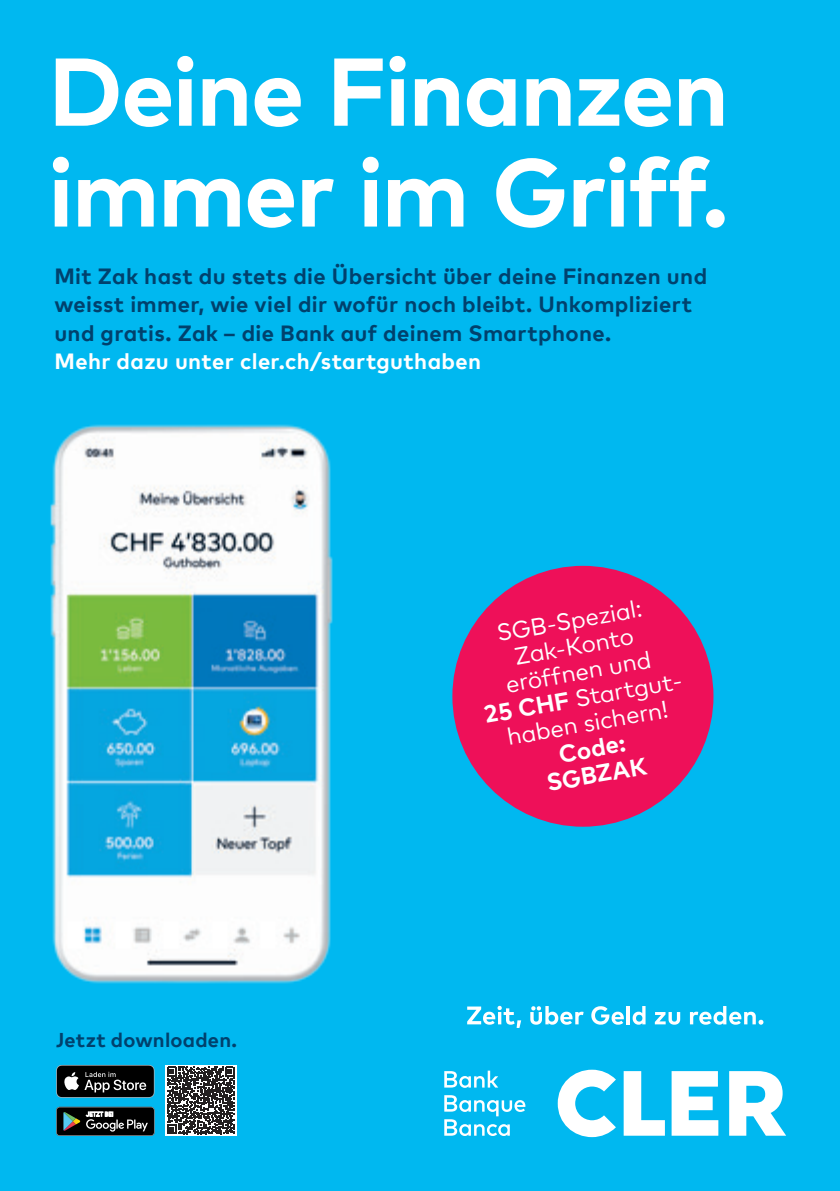
<style>
.page{position:relative;width:840px;height:1191px;background:#fff}
.page>*{position:absolute;margin:0;border:0;box-sizing:border-box;transform-origin:0 0}
.t1{font:700 96px/100.8px "Cler Mark Text";letter-spacing:-.02em;color:#fff}
.t2{font:24px/26px "Cler Mark Text";color:#fff;text-align:center}
.t3{font:700 24px/26px "Cler Mark Text";color:#fff;text-align:center}
.t4{font:700 22px/28.6px "Cler Mark Text";letter-spacing:.015em;color:#00416d}
.t5{font:700 22px "Cler Mark Text";letter-spacing:.015em;color:#fff}
.t6{font:700 20px "Cler Mark Text";letter-spacing:.01em;color:#00416d}
.s1{font-weight:700}
</style>
<div class="page">
<div style="left:0;top:0;width:839px;height:1191px;background:#00b8f0"></div>
<div style="left:452px;top:566px;width:261px;height:260px;background:#ee1059;border-radius:50%"></div>
<svg style="left:444px;top:1095px;width:81px;height:41px"></svg>
<svg style="left:444px;top:1070px;width:54px;height:17px"></svg>
<svg style="left:557px;top:1069px;width:228px;height:68px"></svg>
<svg style="left:467px;top:1005px;width:54px;height:23px"></svg>
<svg style="left:530px;top:1006px;width:53px;height:18px"></svg>
<svg style="left:591px;top:1006px;width:32px;height:18px"></svg>
<hr style="left:626px;top:1006px;width:3px;height:18px;background:#fff">
<svg style="left:632px;top:1006px;width:13px;height:18px"></svg>
<svg style="left:654px;top:1012px;width:25px;height:12px"></svg>
<svg style="left:689px;top:1006px;width:74px;height:18px"></svg>
<img style="left:50px;top:424px;width:283px;height:560px">
<svg style="left:56px;top:1065px;width:98px;height:32px;background:#292a2b"></svg>
<svg style="left:56px;top:1106px;width:98px;height:30px;background:#2d3434"></svg>
<svg style="left:165px;top:1065px;width:71px;height:71px"></svg>
<svg style="left:167px;top:1066px;width:67px;height:68px;background:#5e5b5c"></svg>
<h1 class="t1" style="left:48px;top:33px;width:682px">Deine Finanzen immer im Griff.</h1>
<p class="t4" style="left:54px;top:260px;width:654px">Mit Zak hast du stets die Übersicht über deine Finanzen und weisst immer, wie viel dir wofür noch bleibt. Unkompliziert und gratis. Zak – die Bank auf deinem Smartphone.</p>
<p class="t5" style="left:54px;top:345px;width:428px">Mehr dazu unter cler.ch/startguthaben</p>
<p class="t6" style="left:56px;top:1025px;width:182px">Jetzt downloaden.</p>
<p class="t2" style="left:467px;top:623px;width:216px;rotate:-10deg">SGB-Spezial:<br>Zak-Konto eröffnen und<br><span class="s1">25 CHF</span> Startgut&shy;haben sichern!</p>
<p class="t3" style="left:539px;top:742px;width:102px;rotate:-10deg">Code:<br>SGBZAK</p>
</div>
